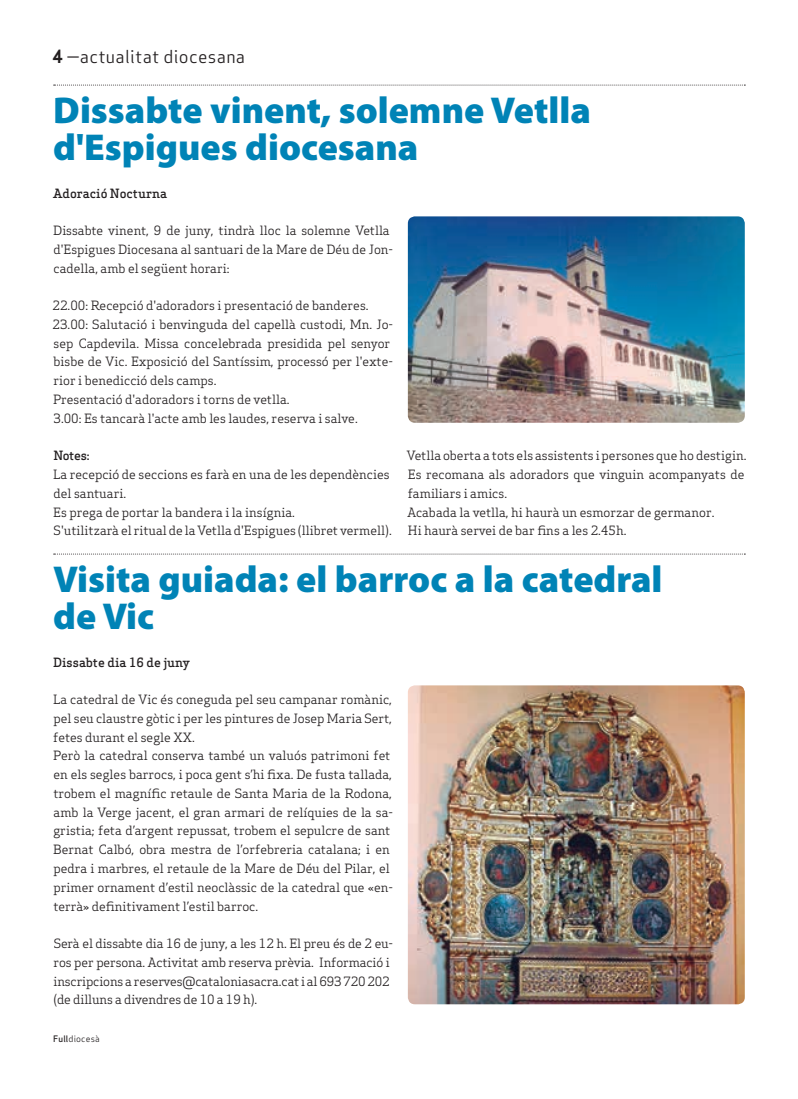
<style>
.page{position:relative;width:798px;height:1099px;background:#fff}
.page>*{position:absolute;margin:0;border:0;box-sizing:border-box;transform-origin:0 0}
.Titulars{font:900 37.5px/37.5px "Myriad Pro";color:#0083b6}
.Capçalera{font:17.5px "Apex Sans Book T";letter-spacing:.02em;color:#231f20}
.Text_General{font:12.5px/18.8px "Apex Serif";color:#231f20}
.Autors{font:500 12.5px "Apex Serif";color:#231f20}
.Text_General-2{font:500 12.5px "Apex Serif";letter-spacing:-.02em;color:#231f20}
.Data_Peu{font:8.75px "Apex Sans Book T";letter-spacing:.02em;color:#231f20}
.s1{font-family:"Apex Sans Bold T"}
.s2{font-family:"Apex Sans Medium T"}
</style>
<div class="page">
<img style="left:407px;top:216px;width:337px;height:207px">
<svg style="left:54px;top:85px;width:691px;height:1px"></svg>
<svg style="left:54px;top:553px;width:691px;height:1px"></svg>
<img style="left:407px;top:685px;width:337px;height:319px">
<p class="Capçalera" style="left:52px;top:46px;width:194px"><span class="s1">4</span> —actualitat diocesana</p>
<p class="Titulars" style="left:53px;top:90px;width:539px">Dissabte vinent, solemne Vetlla d'Espigues diocesana</p>
<p class="Autors" style="left:53px;top:185px;width:115px">Adoració Nocturna</p>
<p class="Text_General" style="left:53px;top:221px;width:341px">Dissabte vinent, 9 de juny, tindrà lloc la solemne Vetlla d'Espigues Diocesana al santuari de la Mare de Déu de Jon&shy;cadella, amb el següent horari:</p>
<p class="Text_General" style="left:53px;top:296px;width:317px">22.00: Recepció d'adoradors i presentació de banderes.</p>
<p class="Text_General" style="left:53px;top:315px;width:342px">23.00: Salutació i benvinguda del capellà custodi, Mn. Jo&shy;sep Capdevila. Missa concelebrada presidida pel senyor bisbe de Vic. Exposició del Santíssim, processó per l'exte&shy;rior i benedicció dels camps.</p>
<p class="Text_General" style="left:53px;top:390px;width:238px">Presentació d'adoradors i torns de vetlla.</p>
<p class="Text_General" style="left:53px;top:408px;width:305px">3.00: Es tancarà l'acte amb les laudes, reserva i salve.</p>
<p class="Text_General-2" style="left:53px;top:448px;width:38px">Notes:</p>
<p class="Text_General" style="left:53px;top:465px;width:338px">La recepció de seccions es farà en una de les dependències del santuari.</p>
<p class="Text_General" style="left:53px;top:502px;width:243px">Es prega de portar la bandera i la insígnia.</p>
<p class="Text_General" style="left:54px;top:521px;width:339px">S'utilitzarà el ritual de la Vetlla d'Espigues (llibret vermell).</p>
<p class="Text_General" style="left:407px;top:446px;width:341px">Vetlla oberta a tots els assistents i persones que ho destigin.</p>
<p class="Text_General" style="left:408px;top:465px;width:338px">Es recomana als adoradors que vinguin acompanyats de familiars i amics.</p>
<p class="Text_General" style="left:407px;top:502px;width:308px">Acabada la vetlla, hi haurà un esmorzar de germanor.</p>
<p class="Text_General" style="left:408px;top:521px;width:220px">Hi haurà servei de bar fins a les 2.45h.</p>
<p class="Titulars" style="left:53px;top:558px;width:610px">Visita guiada: el barroc a la catedral de Vic</p>
<p class="Autors" style="left:53px;top:654px;width:138px">Dissabte dia 16 de juny</p>
<p class="Text_General" style="left:53px;top:690px;width:340px;text-align:justify">La catedral de Vic és coneguda pel seu campanar romànic, pel seu claustre gòtic i per les pintures de Josep Maria Sert, fetes durant el segle XX.</p>
<p class="Text_General" style="left:53px;top:746px;width:341px">Però la catedral conserva també un valuós patrimoni fet en els segles barrocs, i poca gent s’hi fixa. De fusta tallada, trobem el magnífic retaule de Santa Maria de la Rodona, amb la Verge jacent, el gran armari de relíquies de la sa&shy;gristia; feta d’argent repussat, trobem el sepulcre de sant Bernat Calbó, obra mestra de l’orfebreria catalana; i en pedra i marbres, el retaule de la Mare de Déu del Pilar, el primer ornament d’estil neoclàssic de la catedral que «en&shy;terrà» definitivament l’estil barroc.</p>
<p class="Text_General" style="left:53px;top:933px;width:341px">Serà el dissabte dia 16 de juny, a les 12 h. El preu és de 2 eu&shy;ros per persona. Activitat amb reserva prèvia. Informació i inscripcions a reserves@cataloniasacra.cat i al 693 720 202 (de dilluns a divendres de 10 a 19 h).</p>
<p class="Data_Peu" style="left:53px;top:1032px;width:48px"><span class="s2">Full</span>diocesà</p>
</div>
